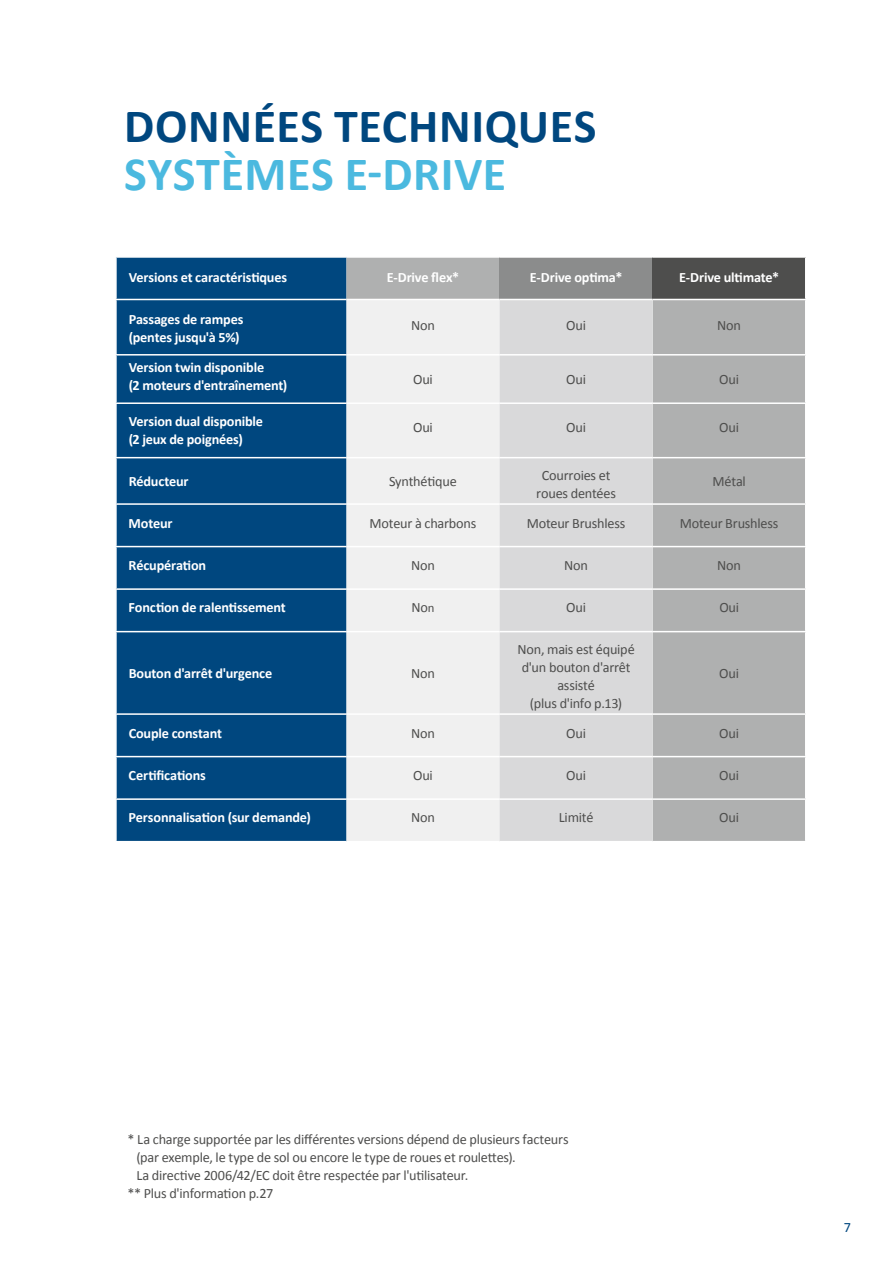
<style>
.page{position:relative;width:893px;height:1263px;background:#fff}
.page>*{position:absolute;margin:0;border:0;box-sizing:border-box;transform-origin:0 0}
.t1{font:700 48px "Calibri";letter-spacing:.015em;color:#00477f}
.t2{font:700 48px "Calibri";letter-spacing:.01em;color:#4bb9df}
.t3{font:14.25px/18px "Calibri";letter-spacing:-.015em;color:#4e4e4d;text-align:center}
.t4{font:700 14.25px/18px "Calibri";letter-spacing:-.01em;color:#fff}
.t5{font:14.25px "Calibri";color:#00477f}
.s1{font-size:12.75px}
</style>
<div class="page">
<div style="left:117px;top:258px;width:229px;height:583px;background:#00477f"></div>
<div style="left:346px;top:258px;width:459px;height:583px;background:#afb0b0"></div>
<div style="left:500px;top:257px;width:153px;height:42px;background:#8b8c8c"></div>
<div style="left:653px;top:257px;width:153px;height:42px;background:#4e4e4d"></div>
<div style="left:346px;top:300px;width:154px;height:541px;background:#f0f0f0"></div>
<div style="left:500px;top:300px;width:153px;height:541px;background:#d9d9da"></div>
<hr style="left:500px;top:256px;width:153px;height:2px;background:#fff">
<hr style="left:653px;top:256px;width:153px;height:2px;background:#fff">
<hr style="left:805px;top:258px;width:1px;height:41px;background:#fff">
<hr style="left:115px;top:299px;width:231px;height:1px;background:#fff">
<hr style="left:346px;top:299px;width:154px;height:1px;background:#fff">
<hr style="left:500px;top:299px;width:153px;height:1px;background:#fff">
<hr style="left:653px;top:299px;width:153px;height:1px;background:#fff">
<hr style="left:115px;top:354px;width:231px;height:2px;background:#fff">
<hr style="left:346px;top:354px;width:154px;height:2px;background:#fff">
<hr style="left:500px;top:354px;width:153px;height:2px;background:#fff">
<hr style="left:653px;top:354px;width:153px;height:2px;background:#fff">
<hr style="left:115px;top:402px;width:231px;height:2px;background:#fff">
<hr style="left:346px;top:402px;width:154px;height:2px;background:#fff">
<hr style="left:500px;top:402px;width:153px;height:2px;background:#fff">
<hr style="left:653px;top:402px;width:153px;height:2px;background:#fff">
<hr style="left:115px;top:457px;width:231px;height:1px;background:#fff">
<hr style="left:346px;top:457px;width:154px;height:1px;background:#fff">
<hr style="left:500px;top:457px;width:153px;height:1px;background:#fff">
<hr style="left:653px;top:457px;width:153px;height:1px;background:#fff">
<hr style="left:115px;top:503px;width:231px;height:2px;background:#fff">
<hr style="left:346px;top:503px;width:154px;height:2px;background:#fff">
<hr style="left:500px;top:503px;width:153px;height:2px;background:#fff">
<hr style="left:653px;top:503px;width:153px;height:2px;background:#fff">
<hr style="left:115px;top:546px;width:231px;height:1px;background:#fff">
<hr style="left:346px;top:546px;width:154px;height:1px;background:#fff">
<hr style="left:500px;top:546px;width:153px;height:1px;background:#fff">
<hr style="left:653px;top:546px;width:153px;height:1px;background:#fff">
<hr style="left:115px;top:588px;width:231px;height:2px;background:#fff">
<hr style="left:346px;top:588px;width:154px;height:2px;background:#fff">
<hr style="left:500px;top:588px;width:153px;height:2px;background:#fff">
<hr style="left:653px;top:588px;width:153px;height:2px;background:#fff">
<hr style="left:115px;top:631px;width:231px;height:1px;background:#fff">
<hr style="left:346px;top:631px;width:154px;height:1px;background:#fff">
<hr style="left:500px;top:631px;width:153px;height:1px;background:#fff">
<hr style="left:653px;top:631px;width:153px;height:1px;background:#fff">
<hr style="left:115px;top:713px;width:231px;height:2px;background:#fff">
<hr style="left:346px;top:713px;width:154px;height:2px;background:#fff">
<hr style="left:500px;top:713px;width:153px;height:2px;background:#fff">
<hr style="left:653px;top:713px;width:153px;height:2px;background:#fff">
<hr style="left:115px;top:756px;width:231px;height:1px;background:#fff">
<hr style="left:346px;top:756px;width:154px;height:1px;background:#fff">
<hr style="left:500px;top:756px;width:153px;height:1px;background:#fff">
<hr style="left:653px;top:756px;width:153px;height:1px;background:#fff">
<hr style="left:115px;top:798px;width:231px;height:2px;background:#fff">
<hr style="left:346px;top:798px;width:154px;height:2px;background:#fff">
<hr style="left:500px;top:798px;width:153px;height:2px;background:#fff">
<hr style="left:653px;top:798px;width:153px;height:2px;background:#fff">
<h1 class="t1" style="left:124px;top:96px;width:474px">DONNÉES TECHNIQUES</h1>
<h1 class="t2" style="left:124px;top:144px;width:384px">SYSTÈMES E-DRIVE</h1>
<p class="t4" style="left:129px;top:268px;width:160px">Versions et caractéristiques</p>
<p class="t4" style="left:387px;top:268px;width:74px">E-Drive flex*</p>
<p class="t4" style="left:530px;top:268px;width:94px">E-Drive optima*</p>
<p class="t4" style="left:679px;top:268px;width:102px">E-Drive ultimate*</p>
<p class="t4" style="left:129px;top:310px;width:116px">Passages de rampes (pentes jusqu'à 5%)</p>
<p class="t3" style="left:411px;top:316px;width:25px">Non</p>
<p class="t3" style="left:566px;top:316px;width:21px">Oui</p>
<p class="t3" style="left:717px;top:316px;width:25px">Non</p>
<p class="t4" style="left:129px;top:358px;width:160px">Version twin disponible<br>(2 moteurs d'entraînement)</p>
<p class="t3" style="left:413px;top:370px;width:21px">Oui</p>
<p class="t3" style="left:566px;top:370px;width:21px">Oui</p>
<p class="t3" style="left:719px;top:370px;width:21px">Oui</p>
<p class="t4" style="left:129px;top:412px;width:136px">Version dual disponible (2 jeux de poignées)</p>
<p class="t3" style="left:413px;top:418px;width:21px">Oui</p>
<p class="t3" style="left:566px;top:418px;width:21px">Oui</p>
<p class="t3" style="left:719px;top:418px;width:21px">Oui</p>
<p class="t4" style="left:129px;top:472px;width:61px">Réducteur</p>
<p class="t3" style="left:389px;top:472px;width:69px">Synthétique</p>
<p class="t3" style="left:536px;top:466px;width:81px">Courroies et roues dentées</p>
<p class="t3" style="left:712px;top:472px;width:35px">Métal</p>
<p class="t4" style="left:129px;top:514px;width:46px">Moteur</p>
<p class="t3" style="left:370px;top:514px;width:108px">Moteur à charbons</p>
<p class="t3" style="left:527px;top:514px;width:100px">Moteur Brushless</p>
<p class="t3" style="left:680px;top:514px;width:100px">Moteur Brushless</p>
<p class="t4" style="left:129px;top:556px;width:79px">Récupération</p>
<p class="t3" style="left:411px;top:556px;width:25px">Non</p>
<p class="t3" style="left:564px;top:556px;width:25px">Non</p>
<p class="t3" style="left:717px;top:556px;width:25px">Non</p>
<p class="t4" style="left:129px;top:598px;width:159px">Fonction de ralentissement</p>
<p class="t3" style="left:411px;top:598px;width:25px">No<span class="s1">n</span></p>
<p class="t3" style="left:566px;top:598px;width:21px">Oui</p>
<p class="t3" style="left:719px;top:598px;width:21px">Oui</p>
<p class="t4" style="left:129px;top:664px;width:145px">Bouton d'arrêt d'urgence</p>
<p class="t3" style="left:411px;top:664px;width:25px">Non</p>
<p class="t3" style="left:517px;top:640px;width:119px">Non, mais est équipé d'un bouton d'arrêt assisté<br>(plus d'info p.13)</p>
<p class="t3" style="left:719px;top:664px;width:21px">Oui</p>
<p class="t4" style="left:129px;top:724px;width:95px">Couple constant</p>
<p class="t3" style="left:411px;top:724px;width:25px">Non</p>
<p class="t3" style="left:566px;top:724px;width:21px">Oui</p>
<p class="t3" style="left:719px;top:724px;width:21px">Oui</p>
<p class="t4" style="left:129px;top:766px;width:79px">Certifications</p>
<p class="t3" style="left:413px;top:766px;width:21px">Oui</p>
<p class="t3" style="left:566px;top:766px;width:21px">Oui</p>
<p class="t3" style="left:719px;top:766px;width:21px">Oui</p>
<p class="t4" style="left:129px;top:808px;width:184px">Personnalisation (sur demande)</p>
<p class="t3" style="left:411px;top:808px;width:25px">Non</p>
<p class="t3" style="left:559px;top:808px;width:36px">Limité</p>
<p class="t3" style="left:719px;top:808px;width:21px">Oui</p>
<p class="t3" style="left:128px;top:1131px;width:443px">* La charge supportée par les différentes versions dépend de plusieurs facteurs</p>
<p class="t3" style="left:136px;top:1149px;width:381px">(par exemple, le type de sol ou encore le type de roues et roulettes).</p>
<p class="t3" style="left:136px;top:1167px;width:333px">La directive 2006/42/EC doit être respectée par l'utilisateur.</p>
<p class="t3" style="left:128px;top:1185px;width:147px">** Plus d'information p.27</p>
<p class="t5" style="left:844px;top:1218px;width:9px">7</p>
</div>
